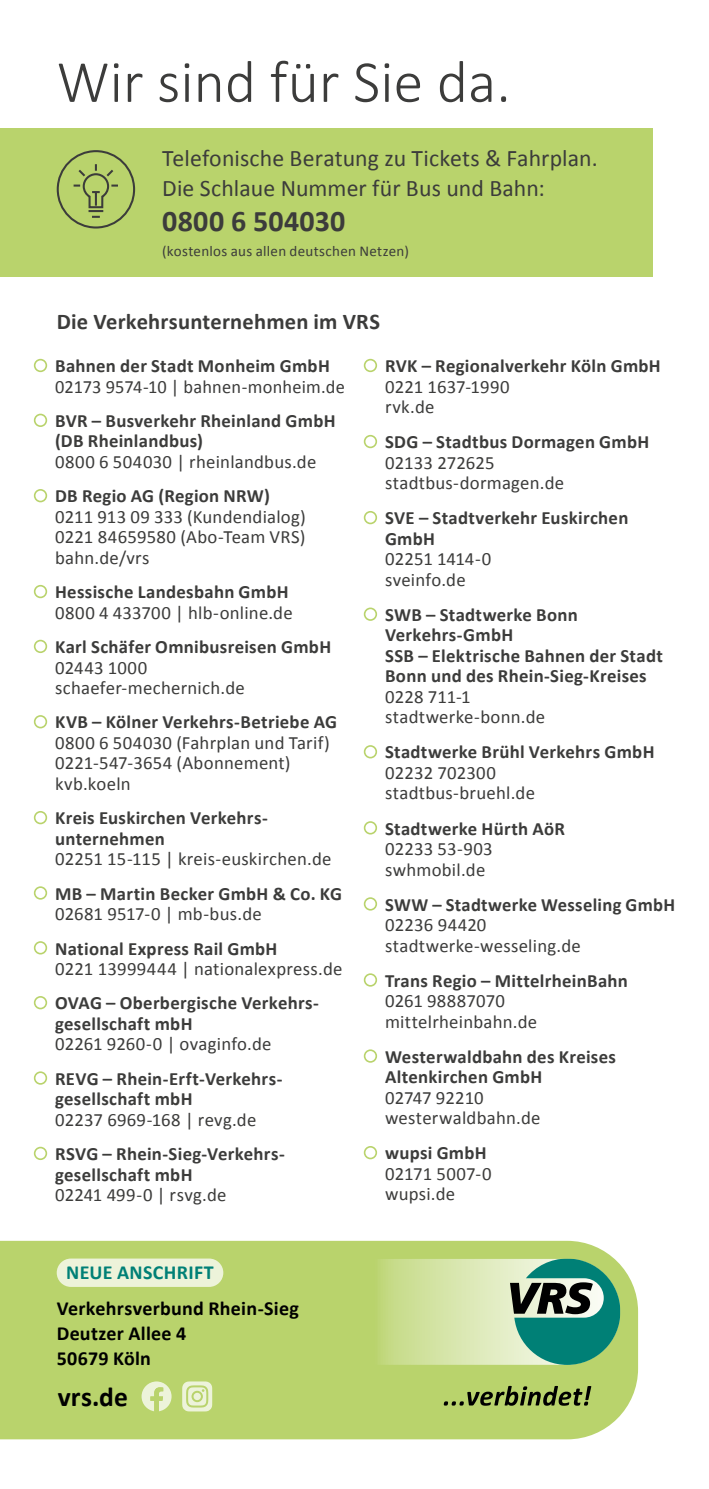
<style>
.page{position:relative;width:709px;height:1489px;background:#fff}
.page>*{position:absolute;margin:0;border:0;box-sizing:border-box;transform-origin:0 0}
.t1{font:300 60px "Calibri";color:#3c3c3b}
.t2{font:700 30px "Calibri";letter-spacing:.01em;color:#3c3c3b}
.t3{font:700 27.5px "Calibri";color:#000}
.t4{font:23.75px/30px "Calibri";letter-spacing:.005em;color:#3c3c3b}
.t5{font:700 22.5px "Calibri";letter-spacing:.01em;color:#3c3c3b}
.t6{font:700 20px/25px "Calibri";letter-spacing:.015em;color:#000}
.t7{font:700 20px "Calibri";letter-spacing:.015em;color:#008076}
.t8{font:700 18.75px/20.5px "Calibri";letter-spacing:.015em;color:#3c3c3b}
.t9{font:18.75px/20.5px "Calibri";letter-spacing:.015em;color:#3c3c3b}
.t10{font:15px "Calibri";letter-spacing:.02em;color:#3c3c3b}
</style>
<div class="page">
<div style="left:0;top:128px;width:652px;height:148px;background:#b9d36c"></div>
<div style="left:57px;top:150px;width:78px;height:78px;border:2px solid #3c3c3b;border-radius:50%"></div>
<svg style="left:74px;top:164px;width:44px;height:54px"></svg>
<div style="left:34px;top:359px;width:13px;height:13px;border:2px solid #b9d36c;border-radius:50%"></div>
<div style="left:34px;top:413px;width:13px;height:14px;border:2px solid #b9d36c;border-radius:50%"></div>
<div style="left:34px;top:489px;width:13px;height:13px;border:2px solid #b9d36c;border-radius:50%"></div>
<div style="left:34px;top:585px;width:13px;height:13px;border:2px solid #b9d36c;border-radius:50%"></div>
<div style="left:34px;top:639px;width:13px;height:14px;border:2px solid #b9d36c;border-radius:50%"></div>
<div style="left:34px;top:715px;width:13px;height:13px;border:2px solid #b9d36c;border-radius:50%"></div>
<div style="left:34px;top:811px;width:13px;height:13px;border:2px solid #b9d36c;border-radius:50%"></div>
<div style="left:34px;top:886px;width:13px;height:13px;border:2px solid #b9d36c;border-radius:50%"></div>
<div style="left:34px;top:941px;width:13px;height:13px;border:2px solid #b9d36c;border-radius:50%"></div>
<div style="left:34px;top:996px;width:13px;height:13px;border:2px solid #b9d36c;border-radius:50%"></div>
<div style="left:34px;top:1071px;width:13px;height:13px;border:2px solid #b9d36c;border-radius:50%"></div>
<div style="left:34px;top:1146px;width:13px;height:13px;border:2px solid #b9d36c;border-radius:50%"></div>
<div style="left:364px;top:359px;width:13px;height:13px;border:2px solid #b9d36c;border-radius:50%"></div>
<div style="left:364px;top:435px;width:13px;height:13px;border:2px solid #b9d36c;border-radius:50%"></div>
<div style="left:364px;top:511px;width:13px;height:13px;border:2px solid #b9d36c;border-radius:50%"></div>
<div style="left:364px;top:607px;width:13px;height:14px;border:2px solid #b9d36c;border-radius:50%"></div>
<div style="left:364px;top:745px;width:13px;height:13px;border:2px solid #b9d36c;border-radius:50%"></div>
<div style="left:364px;top:821px;width:13px;height:13px;border:2px solid #b9d36c;border-radius:50%"></div>
<div style="left:364px;top:897px;width:13px;height:13px;border:2px solid #b9d36c;border-radius:50%"></div>
<div style="left:364px;top:973px;width:13px;height:13px;border:2px solid #b9d36c;border-radius:50%"></div>
<div style="left:364px;top:1049px;width:13px;height:13px;border:2px solid #b9d36c;border-radius:50%"></div>
<div style="left:364px;top:1145px;width:13px;height:14px;border:2px solid #b9d36c;border-radius:50%"></div>
<div style="left:0;top:1240px;width:638px;height:199px;background:#b9d36c"></div>
<svg style="left:208px;top:1258px;width:302px;height:106px;background:#c5da85"></svg>
<svg style="left:510px;top:1258px;width:110px;height:106px;background:#559781"></svg>
<svg style="left:444px;top:1385px;width:147px;height:20px;background:#7d8e48"></svg>
<svg style="left:142px;top:1381px;width:29px;height:30px"></svg>
<svg style="left:182px;top:1381px;width:30px;height:30px"></svg>
<div style="left:57px;top:1258px;width:166px;height:28px;background:#edf3da;border-radius:14px"></div>
<h1 class="t1" style="left:57px;top:45px;width:456px">Wir sind für Sie da.</h1>
<p class="t4" style="left:162px;top:142px;width:437px">Telefonische Beratung zu Tickets &amp; Fahrplan.<br>Die Schlaue Nummer für Bus und Bahn:</p>
<h2 class="t2" style="left:162px;top:199px;width:184px">0800 6 504030</h2>
<p class="t10" style="left:162px;top:241px;width:248px">(kostenlos aus allen deutschen Netzen)</p>
<p class="t5" style="left:57px;top:305px;width:325px">Die Verkehrsunternehmen im VRS</p>
<p class="t8" style="left:55px;top:355px;width:276px">Bahnen der Stadt Monheim GmbH</p>
<p class="t9" style="left:55px;top:375px;width:291px">02173 9574-10 | bahnen-monheim.de</p>
<p class="t8" style="left:55px;top:410px;width:282px">BVR – Busverkehr Rheinland GmbH (DB Rheinlandbus)</p>
<p class="t9" style="left:55px;top:451px;width:263px">0800 6 504030 | rheinlandbus.de</p>
<p class="t8" style="left:55px;top:485px;width:216px">DB Regio AG (Region NRW)</p>
<p class="t9" style="left:55px;top:506px;width:252px;text-align:justify">0211 913 09 333 (Kundendialog)<br>0221 84659580 (Abo-Team VRS) bahn.de/vrs</p>
<p class="t8" style="left:55px;top:581px;width:235px">Hessische Landesbahn GmbH</p>
<p class="t9" style="left:55px;top:601px;width:239px">0800 4 433700 | hlb-online.de</p>
<p class="t8" style="left:55px;top:636px;width:277px">Karl Schäfer Omnibusreisen GmbH</p>
<p class="t9" style="left:55px;top:656px;width:191px">02443 1000 schaefer-mechernich.de</p>
<p class="t8" style="left:55px;top:711px;width:283px">KVB – Kölner Verkehrs-Betriebe AG</p>
<p class="t9" style="left:55px;top:732px;width:276px">0800 6 504030 (Fahrplan und Tarif)<br>0221-547-3654 (Abonnement) kvb.koeln</p>
<p class="t8" style="left:55px;top:807px;width:214px">Kreis Euskirchen Verkehrs&shy;unternehmen</p>
<p class="t9" style="left:55px;top:848px;width:278px">02251 15-115 | kreis-euskirchen.de</p>
<p class="t8" style="left:55px;top:882px;width:288px">MB – Martin Becker GmbH &amp; Co. KG</p>
<p class="t9" style="left:55px;top:903px;width:208px">02681 9517-0 | mb-bus.de</p>
<p class="t8" style="left:55px;top:937px;width:224px">National Express Rail GmbH</p>
<p class="t9" style="left:55px;top:957px;width:289px">0221 13999444 | nationalexpress.de</p>
<p class="t8" style="left:55px;top:992px;width:265px">OVAG – Oberbergische Verkehrs&shy;gesellschaft mbH</p>
<p class="t9" style="left:55px;top:1033px;width:218px">02261 9260-0 | ovaginfo.de</p>
<p class="t8" style="left:55px;top:1067px;width:229px">REVG – Rhein-Erft-Verkehrs&shy;gesellschaft mbH</p>
<p class="t9" style="left:55px;top:1108px;width:203px">02237 6969-168 | revg.de</p>
<p class="t8" style="left:55px;top:1142px;width:231px">RSVG – Rhein-Sieg-Verkehrs&shy;gesellschaft mbH</p>
<p class="t9" style="left:55px;top:1183px;width:173px">02241 499-0 | rsvg.de</p>
<p class="t8" style="left:385px;top:355px;width:277px">RVK – Regionalverkehr Köln GmbH</p>
<p class="t9" style="left:385px;top:375px;width:126px">0221 1637-1990 rvk.de</p>
<p class="t8" style="left:385px;top:431px;width:266px">SDG – Stadtbus Dormagen GmbH</p>
<p class="t9" style="left:385px;top:451px;width:181px">02133 272625 stadtbus-dormagen.de</p>
<p class="t8" style="left:385px;top:507px;width:245px">SVE – Stadtverkehr Euskirchen<br>GmbH</p>
<p class="t9" style="left:385px;top:548px;width:108px">02251 1414-0 sveinfo.de</p>
<p class="t8" style="left:385px;top:603px;width:279px">SWB – Stadtwerke Bonn<br>Verkehrs-GmbH<br>SSB – Elektrische Bahnen der Stadt<br>Bonn und des Rhein-Sieg-Kreises</p>
<p class="t9" style="left:385px;top:686px;width:162px">0228 711-1 stadtwerke-bonn.de</p>
<p class="t8" style="left:385px;top:741px;width:271px">Stadtwerke Brühl Verkehrs GmbH</p>
<p class="t9" style="left:385px;top:762px;width:151px">02232 702300 stadtbus-bruehl.de</p>
<p class="t8" style="left:385px;top:817px;width:182px">Stadtwerke Hürth AöR</p>
<p class="t9" style="left:385px;top:838px;width:109px">02233 53-903 swhmobil.de</p>
<p class="t8" style="left:385px;top:893px;width:291px">SWW – Stadtwerke Wesseling GmbH</p>
<p class="t9" style="left:385px;top:914px;width:197px">02236 94420 stadtwerke-wesseling.de</p>
<p class="t8" style="left:385px;top:969px;width:244px">Trans Regio – MittelrheinBahn</p>
<p class="t9" style="left:385px;top:990px;width:154px">0261 98887070 mittelrheinbahn.de</p>
<p class="t8" style="left:385px;top:1045px;width:232px">Westerwaldbahn des Kreises<br>Altenkirchen GmbH</p>
<p class="t9" style="left:385px;top:1086px;width:157px">02747 92210 westerwaldbahn.de</p>
<p class="t8" style="left:385px;top:1142px;width:103px">wupsi GmbH</p>
<p class="t9" style="left:385px;top:1162px;width:108px">02171 5007-0 wupsi.de</p>
<p class="t7" style="left:66px;top:1258px;width:149px">NEUE ANSCHRIFT</p>
<p class="t6" style="left:57px;top:1294px;width:244px">Verkehrsverbund Rhein-Sieg<br>Deutzer Allee 4<br>50679 Köln</p>
<h3 class="t3" style="left:58px;top:1377px;width:72px">vrs.de</h3>
</div>
